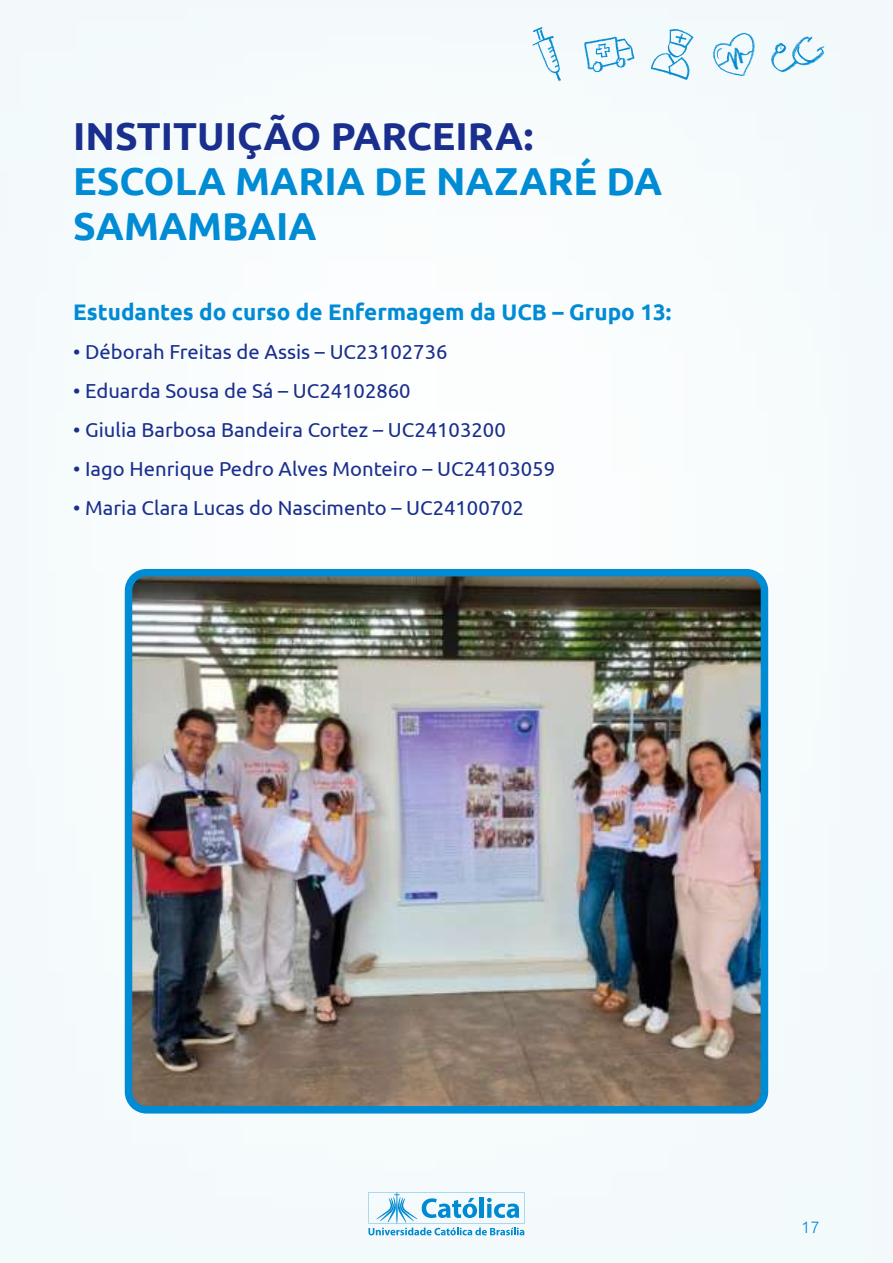
<style>
.page{position:relative;width:893px;height:1263px;background:#f6fbfc}
.page>*{position:absolute;margin:0;border:0;box-sizing:border-box;transform-origin:0 0}
.t1{font:700 39px/45px "Ubuntu";color:#008bd5}
.t2{font:700 39px "Ubuntu";color:#1a2f8d}
.t3{font:700 22.5px "Ubuntu";color:#008bd5}
.t4{font:20.25px "Ubuntu";color:#1a2f8d}
.t5{font:300 16.5px "Ubuntu";color:#008bd5}
</style>
<div class="page">
<svg style="left:532px;top:27px;width:29px;height:55px"></svg>
<svg style="left:771px;top:36px;width:53px;height:36px"></svg>
<svg style="left:713px;top:33px;width:42px;height:43px"></svg>
<svg style="left:584px;top:37px;width:50px;height:35px"></svg>
<svg style="left:651px;top:29px;width:42px;height:51px"></svg>
<svg style="left:368px;top:1192px;width:157px;height:43px"></svg>
<img style="left:129px;top:573px;width:635px;height:537px">
<div style="left:125px;top:569px;width:643px;height:544px;border:8px solid #008bd5;border-radius:18px"></div>
<h1 class="t2" style="left:73px;top:112px;width:462px">INSTITUIÇÃO PARCEIRA:</h1>
<h1 class="t1" style="left:73px;top:158px;width:591px">ESCOLA MARIA DE NAZARÉ DA<br>SAMAMBAIA</h1>
<p class="t3" style="left:73px;top:298px;width:600px">Estudantes do curso de Enfermagem da UCB – Grupo 13:</p>
<p class="t4" style="left:73px;top:339px;width:376px">• Déborah Freitas de Assis – UC23102736</p>
<p class="t4" style="left:73px;top:378px;width:339px">• Eduarda Sousa de Sá – UC24102860</p>
<p class="t4" style="left:73px;top:417px;width:434px">• Giulia Barbosa Bandeira Cortez – UC24103200</p>
<p class="t4" style="left:73px;top:456px;width:483px">• Iago Henrique Pedro Alves Monteiro – UC24103059</p>
<p class="t4" style="left:73px;top:495px;width:452px">• Maria Clara Lucas do Nascimento – UC24100702</p>
<p class="t5" style="left:801px;top:1217px;width:20px">17</p>
</div>
